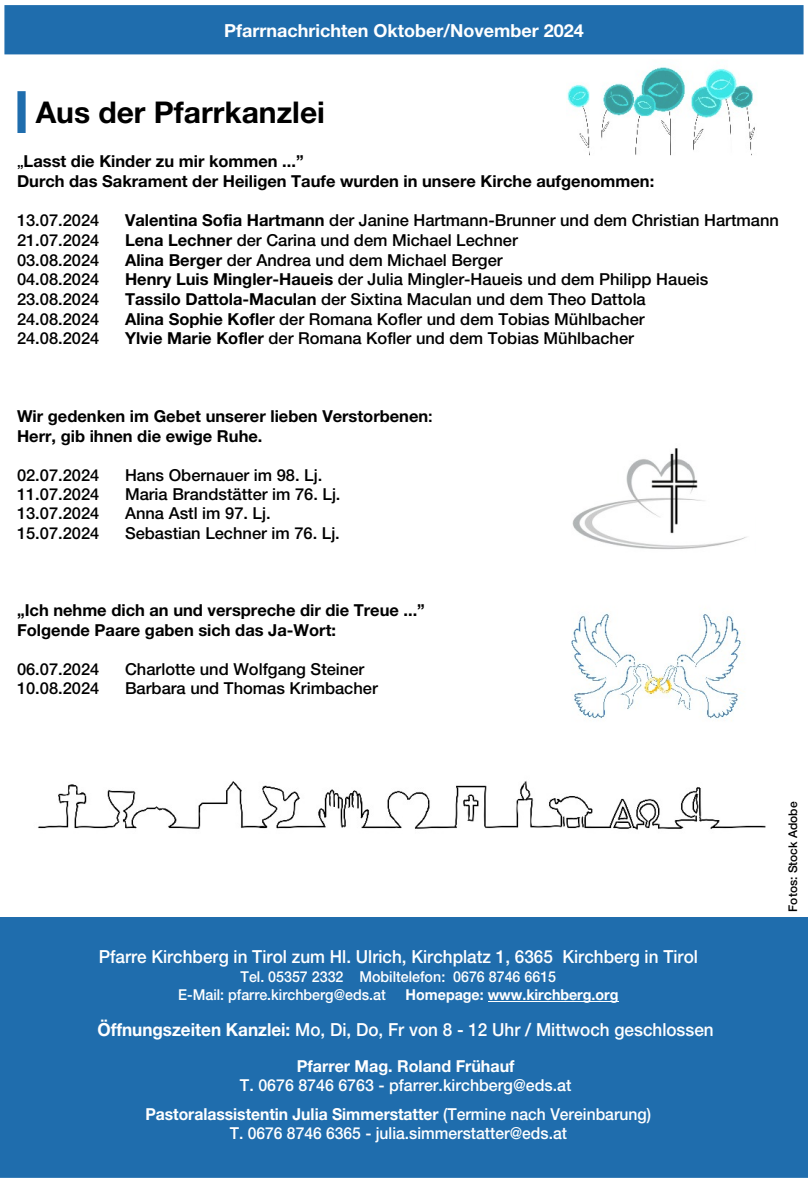
<style>
.page{position:relative;width:808px;height:1178px;background:#fff}
.page>*{position:absolute;margin:0;border:0;box-sizing:border-box;transform-origin:0 0}
.t1{font:700 30px "Helvetica Neue LT Std";color:#000}
.t2{font:500 18px "Helvetica Neue LT Std";color:#fff;scale:.95 1}
.t3{font:700 18px "Helvetica Neue LT Std";color:#fff}
.t4{font:500 16.5px "Helvetica Neue LT Std";color:#000}
.t5{font:700 16.5px/19.6px "Helvetica Neue LT Std";color:#000}
.t6{font:500 16.5px/28.5px "Helvetica Neue LT Std";color:#fff}
.t7{font:500 16.5px "Helvetica Neue LT Std";color:#fff;scale:.95 1}
.t8{font:700 16.5px "Helvetica Neue LT Std";color:#fff}
.t9{font:500 15px/17.9px "Helvetica Neue LT Std";color:#fff;scale:.95 1}
.t10{font:700 15px "Helvetica Neue LT Std";color:#fff;scale:.95 1}
.t11{font:500 12px "Helvetica Neue LT Std";color:#000}
.s1{font-weight:500;font-size:15px}
.s2{font-weight:700}
.s3{font-weight:500}
</style>
<div class="page">
<div style="left:4px;top:5px;width:799px;height:49px;background:#1f6dad;border:2px solid #1f6dad"></div>
<div style="left:0;top:917px;width:808px;height:261px;background:#1f6dad"></div>
<hr style="left:488px;top:1000px;width:130px;height:1px;background:#fff">
<svg style="left:17px;top:91px;width:9px;height:42px"></svg>
<img style="left:567px;top:67px;width:188px;height:89px">
<img style="left:572px;top:448px;width:175px;height:102px">
<img style="left:571px;top:613px;width:173px;height:108px">
<img style="left:38px;top:780px;width:728px;height:50px">
<p class="t3" style="left:224px;top:24px;width:361px">Pfarrnachrichten Oktober/November 2024</p>
<h1 class="t1" style="left:36px;top:102px;width:291px">Aus der Pfarrkanzlei</h1>
<p class="t5" style="left:17px;top:154px;width:639px"><span class="s1">„</span>Lasst die Kinder zu mir kommen ...”<br>Durch das Sakrament der Heiligen Taufe wurden in unsere Kirche aufgenommen:</p>
<p class="t4" style="left:17px;top:214px;width:84px">13.07.2024</p>
<p class="t4" style="left:125px;top:214px;width:655px"><span class="s2">Valentina Sofia Hartmann</span> der Janine Hartmann-Brunner und dem Christian Hartmann</p>
<p class="t4" style="left:17px;top:234px;width:84px">21.07.2024</p>
<p class="t4" style="left:125px;top:234px;width:394px"><span class="s2">Lena Lechner</span> der Carina und dem Michael Lechner</p>
<p class="t4" style="left:17px;top:254px;width:84px">03.08.2024</p>
<p class="t4" style="left:125px;top:254px;width:379px"><span class="s2">Alina Berger</span> der Andrea und dem Michael Berger</p>
<p class="t4" style="left:17px;top:273px;width:84px">04.08.2024</p>
<p class="t4" style="left:125px;top:273px;width:585px"><span class="s2">Henry Luis Mingler-Haueis</span> der Julia Mingler-Haueis und dem Philipp Haueis</p>
<p class="t4" style="left:17px;top:293px;width:84px">23.08.2024</p>
<p class="t4" style="left:125px;top:293px;width:522px"><span class="s2">Tassilo Dattola-Maculan</span> der Sixtina Maculan und dem Theo Dattola</p>
<p class="t4" style="left:17px;top:313px;width:84px">24.08.2024</p>
<p class="t4" style="left:125px;top:313px;width:521px"><span class="s2">Alina Sophie Kofle</span>r der Romana Kofler und dem Tobias Mühlbacher</p>
<p class="t4" style="left:17px;top:333px;width:84px">24.08.2024</p>
<p class="t4" style="left:125px;top:333px;width:510px"><span class="s2">Ylvie Marie Kofler</span> der Romana Kofler und dem Tobias Mühlbacher</p>
<p class="t5" style="left:17px;top:409px;width:417px">Wir gedenken im Gebet unserer lieben Verstorbenen<span class="s3">:<br></span>Herr, gib ihnen die ewige Ruhe.</p>
<p class="t4" style="left:17px;top:469px;width:84px">02.07.2024</p>
<p class="t4" style="left:125px;top:469px;width:199px">Hans Obernauer im 98. Lj.</p>
<p class="t4" style="left:17px;top:488px;width:84px">11.07.2024</p>
<p class="t4" style="left:125px;top:488px;width:217px">Maria Brandstätter im 76. Lj.</p>
<p class="t4" style="left:17px;top:507px;width:84px">13.07.2024</p>
<p class="t4" style="left:125px;top:507px;width:147px">Anna Astl im 97. Lj.</p>
<p class="t4" style="left:17px;top:527px;width:84px">15.07.2024</p>
<p class="t4" style="left:125px;top:527px;width:216px">Sebastian Lechner im 76. Lj.</p>
<p class="t5" style="left:17px;top:603px;width:409px">„Ich nehme dich an und verspreche dir die Treue ...”<br>Folgende Paare gaben sich das Ja-Wort:</p>
<p class="t4" style="left:17px;top:663px;width:84px">06.07.2024</p>
<p class="t4" style="left:125px;top:663px;width:241px">Charlotte und Wolfgang Steiner</p>
<p class="t4" style="left:17px;top:682px;width:84px">10.08.2024</p>
<p class="t4" style="left:125px;top:682px;width:254px">Barbara und Thomas Krimbacher</p>
<p class="t2" style="left:99px;top:950px;width:632px">Pfarre Kirchberg in Tirol zum Hl. Ulrich, Kirchplatz 1, 6365 Kirchberg in Tirol</p>
<p class="t9" style="left:178px;top:969px;width:399px;text-indent:62px">Tel. 05357 2332 Mobiltelefon: 0676 8746 6615<br>E-Mail: pfarre.kirchberg@eds.at</p>
<p class="t10" style="left:406px;top:989px;width:226px">Homepage: www.kirchberg.org</p>
<p class="t2" style="left:98px;top:1023px;width:650px"><span class="s2">Öffnungszeiten Kanzlei:</span> Mo, Di, Do, Fr von 8 - 12 Uhr / Mittwoch geschlossen</p>
<p class="t8" style="left:297px;top:1060px;width:219px">Pfarrer Mag. Roland Frühauf</p>
<p class="t6" style="left:145px;top:1073px;width:507px;text-indent:95px">T. 0676 8746 6763 - pfarrer.kirchberg@eds.at<br><span class="s2">Pastoralassistentin Julia Simmerstatter</span> (Termine nach Vereinbarung)</p>
<p class="t7" style="left:230px;top:1127px;width:357px">T. 0676 8746 6365 - julia.simmerstatter@eds.at</p>
<p class="t11" style="left:789px;top:912px;width:111px;rotate:-90deg">Fotos: Stock Adobe</p>
</div>
